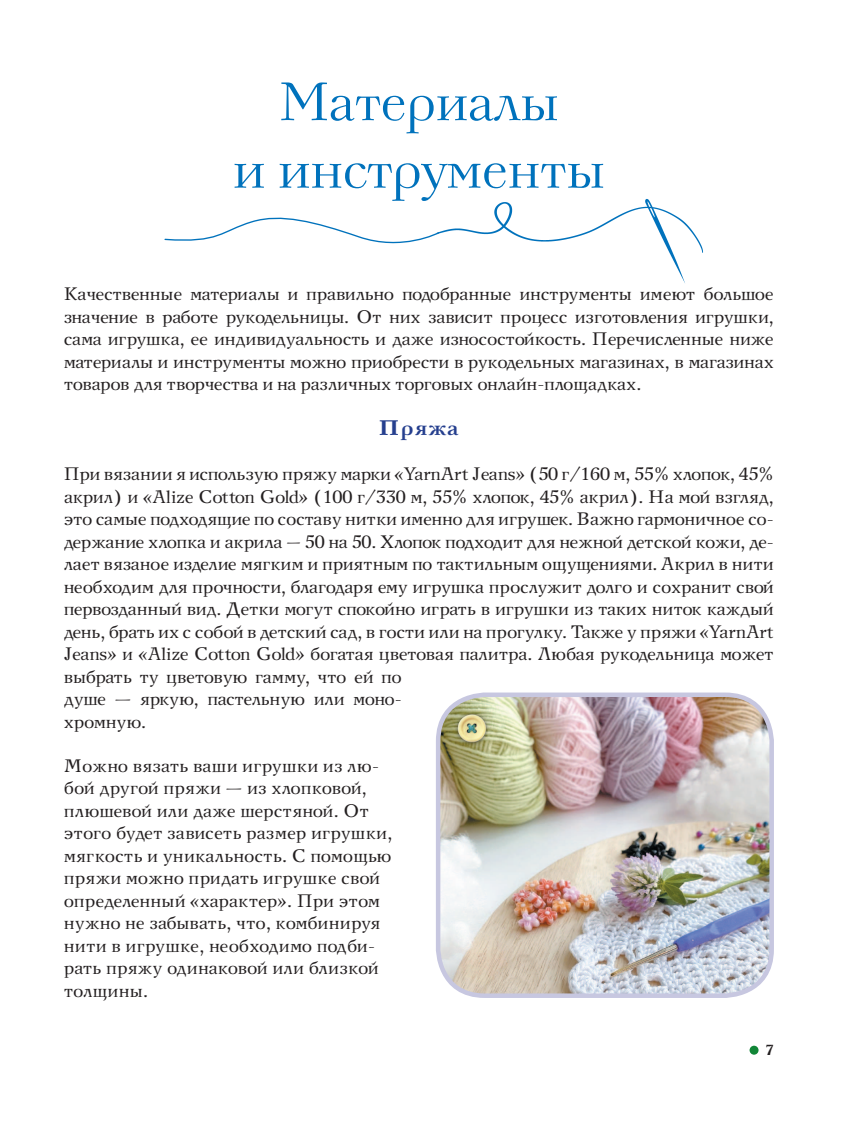
<style>
.page{position:relative;width:859px;height:1127px;background:#fff}
.page>*{position:absolute;margin:0;border:0;box-sizing:border-box;transform-origin:0 0}
.t1{font:54px/67.5px "Neva";color:#0072bc;text-align:center}
.t2{font:700 21px "Neva";letter-spacing:.07em;color:#253f8e}
.t3{font:18px/22.5px "New Journal";letter-spacing:-.01em;color:#231f20;text-align:justify}
.t4{font:18px/22.5px "New Journal";letter-spacing:.01em;color:#231f20}
.t5{font:700 15px "New Journal";color:#231f20}
</style>
<div class="page">
<div style="left:749px;top:1045px;width:9px;height:9px;background:#118637;border-radius:50%"></div>
<img style="left:440px;top:199px;width:263px;height:84px">
<svg style="left:164px;top:217px;width:276px;height:27px"></svg>
<img style="left:439px;top:697px;width:333px;height:299px">
<div style="left:436px;top:692px;width:338px;height:306px;border:4px solid #c7c7e0;border-radius:47px"></div>
<div style="left:455px;top:711px;width:35px;height:35px;background:#231f20;opacity:.75"></div>
<img style="left:458px;top:712px;width:29px;height:31px">
<h1 class="t1" style="left:233px;top:74px;width:373px">Материалы<br>и инструменты</h1>
<p class="t3" style="left:64px;top:284px;width:712px">Качественные материалы и правильно подобранные инструменты имеют большое значение в работе рукодельницы. От них зависит процесс изготовления игрушки, сама игрушка, ее индивидуальность и даже износостойкость. Перечисленные ниже материалы и инструменты можно приобрести в рукодельных магазинах, в магазинах товаров для творчества и на различных торговых онлайн-площадках.</p>
<p class="t2" style="left:379px;top:417px;width:81px">Пряжа</p>
<p class="t3" style="left:64px;top:464px;width:712px;text-align:left">При вязании я использую пряжу марки «YarnArt Jeans» (50 г/160 м, 55% хлопок, 45% акрил) и «Alize Cotton Gold» (100 г/330 м, 55% хлопок, 45% акрил). На мой взгляд, это самые подходящие по составу нитки именно для игрушек. Важно гармоничное со&shy;держание хлопка и акрила – 50 на 50. Хлопок подходит для нежной детской кожи, де&shy;лает вязаное изделие мягким и приятным по тактильным ощущениями. Акрил в нити необходим для прочности, благодаря ему игрушка прослужит долго и сохранит свой первозданный вид. Детки могут спокойно играть в игрушки из таких ниток каждый день, брать их с собой в детский сад, в гости или на прогулку. Также у пряжи «YarnArt Jeans» и «Alize Cotton Gold» богатая цветовая палитра. Любая рукодельница может выбрать ту цветовую гамму, что ей по<br>душе — яркую, пастельную или моно-<br>хромную.</p>
<p class="t4" style="left:64px;top:756px;width:330px">Можно вязать ваши игрушки из лю&shy;бой другой пряжи — из хлопковой, плюшевой или даже шерстяной. От этого будет зависеть размер игрушки, мягкость и уникальность. С помощью пряжи можно придать игрушке свой определенный «характер». При этом нужно не забывать, что, комбинируя нити в игрушке, необходимо подби&shy;рать пряжу одинаковой или близкой толщины.</p>
<p class="t5" style="left:765px;top:1040px;width:10px">7</p>
</div>
